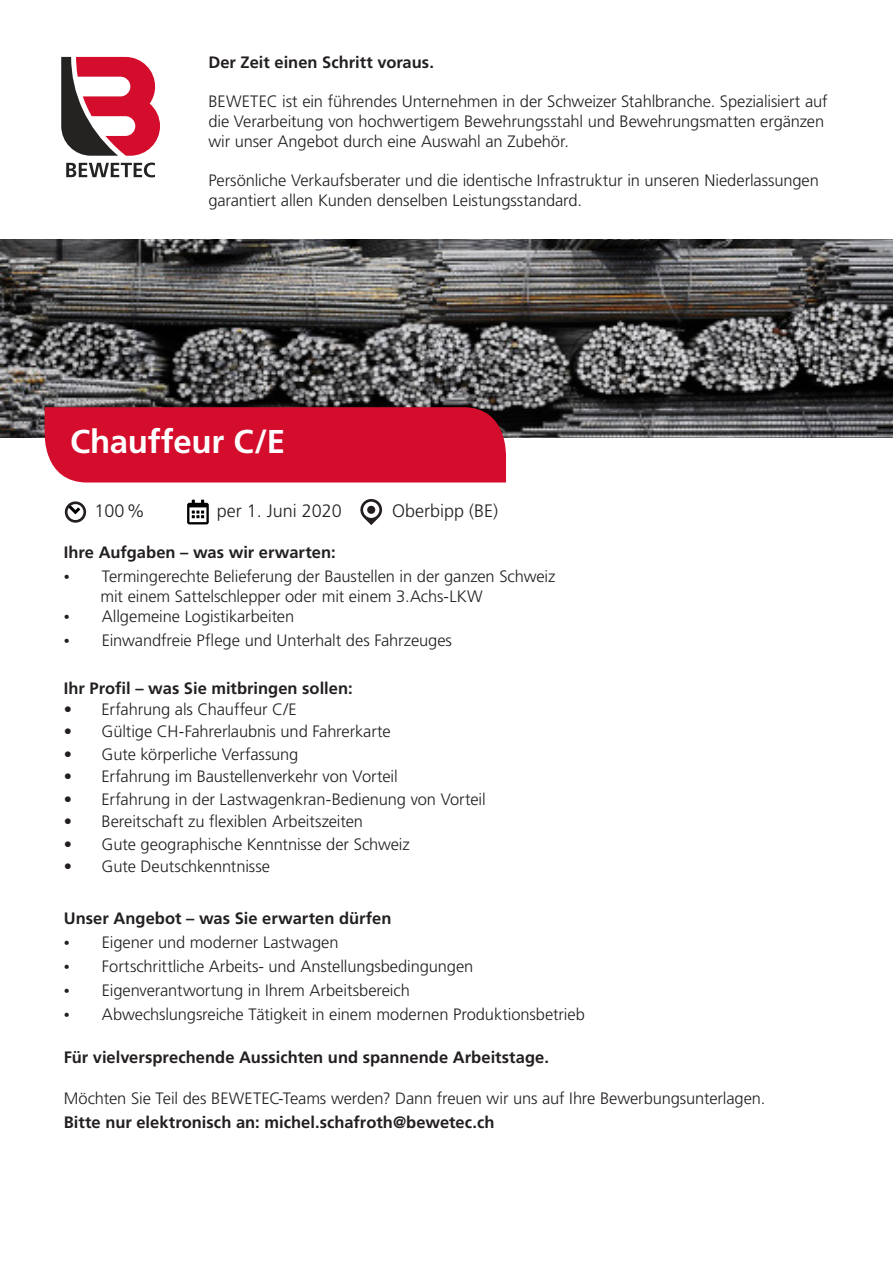
<style>
.page{position:relative;width:893px;height:1263px;background:#fff}
.page>*{position:absolute;margin:0;border:0;box-sizing:border-box;transform-origin:0 0}
.t1{font:700 33px "Frutiger LT Std";letter-spacing:-.01em;color:#fff}
.t2{font:300 18px "Frutiger LT Std";color:#231f20}
.t3{font:300 16.5px/19.8px "Frutiger LT Std";letter-spacing:-.005em;color:#231f20}
.t4{font:700 16.5px "Frutiger LT Std";color:#231f20}
.s1{font-size:12px}
</style>
<div class="page">
<img style="left:0;top:239px;width:893px;height:198px">
<svg style="left:187px;top:500px;width:22px;height:24px"></svg>
<svg style="left:360px;top:499px;width:22px;height:26px"></svg>
<div style="left:43px;top:407px;width:465px;height:75px;background:#d30d2b"></div>
<svg style="left:66px;top:163px;width:89px;height:14px"></svg>
<svg style="left:61px;top:57px;width:99px;height:99px"></svg>
<svg style="left:65px;top:501px;width:21px;height:22px"></svg>
<p class="t4" style="left:208px;top:52px;width:227px">Der Zeit einen Schritt voraus.</p>
<p class="t3" style="left:208px;top:92px;width:621px">BEWETEC ist ein führendes Unternehmen in der Schweizer Stahlbranche. Spezialisiert auf die Verarbeitung von hochwertigem Bewehrungsstahl und Bewehrungsmatten ergänzen wir unser Angebot durch eine Auswahl an Zubehör.</p>
<p class="t3" style="left:208px;top:171px;width:612px">Persönliche Verkaufsberater und die identische Infrastruktur in unseren Niederlassungen garantiert allen Kunden denselben Leistungsstandard.</p>
<p class="t1" style="left:70px;top:422px;width:217px">Chauffeur C/E</p>
<p class="t2" style="left:217px;top:501px;width:127px">per 1. Juni 2020</p>
<p class="t2" style="left:392px;top:501px;width:108px">Oberbipp (BE)</p>
<p class="t4" style="left:64px;top:543px;width:273px">Ihre Aufgaben – was wir erwarten:</p>
<p class="t3" style="left:100px;top:567px;width:456px;text-indent:-37px"><span class="s1">•</span> Termingerechte Belieferung der Baustellen in der ganzen Schweiz mit einem Sattelschlepper oder mit einem 3.Achs-LKW</p>
<p class="t3" style="left:64px;top:607px;width:232px"><span class="s1">•</span> Allgemeine Logistikarbeiten</p>
<p class="t3" style="left:64px;top:631px;width:390px"><span class="s1">•</span> Einwandfreie Pflege und Unterhalt des Fahrzeuges</p>
<p class="t4" style="left:64px;top:679px;width:290px">Ihr Profil – was Sie mitbringen sollen:</p>
<p class="t3" style="left:64px;top:699px;width:235px">• Erfahrung als Chauffeur C/E</p>
<p class="t3" style="left:64px;top:722px;width:328px">• Gültige CH-Fahrerlaubnis und Fahrerkarte</p>
<p class="t3" style="left:64px;top:744px;width:236px">• Gute körperliche Verfassung</p>
<p class="t3" style="left:64px;top:767px;width:335px">• Erfahrung im Baustellenverkehr von Vorteil</p>
<p class="t3" style="left:64px;top:789px;width:423px">• Erfahrung in der Lastwagenkran-Bedienung von Vorteil</p>
<p class="t3" style="left:64px;top:812px;width:301px">• Bereitschaft zu flexiblen Arbeitszeiten</p>
<p class="t3" style="left:64px;top:834px;width:347px">• Gute geographische Kenntnisse der Schweiz</p>
<p class="t3" style="left:64px;top:857px;width:208px">• Gute Deutschkenntnisse</p>
<p class="t4" style="left:64px;top:909px;width:329px">Unser Angebot – was Sie erwarten dürfen</p>
<p class="t3" style="left:64px;top:933px;width:276px"><span class="s1">•</span> Eigener und moderner Lastwagen</p>
<p class="t3" style="left:64px;top:957px;width:411px"><span class="s1">•</span> Fortschrittliche Arbeits- und Anstellungsbedingungen</p>
<p class="t3" style="left:64px;top:981px;width:348px"><span class="s1">•</span> Eigenverantwortung in Ihrem Arbeitsbereich</p>
<p class="t3" style="left:64px;top:1005px;width:523px"><span class="s1">•</span> Abwechslungsreiche Tätigkeit in einem modernen Produktionsbetrieb</p>
<p class="t4" style="left:64px;top:1047px;width:487px">Für vielversprechende Aussichten und spannende Arbeitstage.</p>
<p class="t3" style="left:64px;top:1088px;width:703px">Möchten Sie Teil des BEWETEC-Teams werden? Dann freuen wir uns auf Ihre Bewerbungsunterlagen.</p>
<p class="t4" style="left:64px;top:1112px;width:432px">Bitte nur elektronisch an: michel.schafroth@bewetec.ch</p>
<p class="t2" style="left:95px;top:501px;width:52px">100%</p>
</div>
